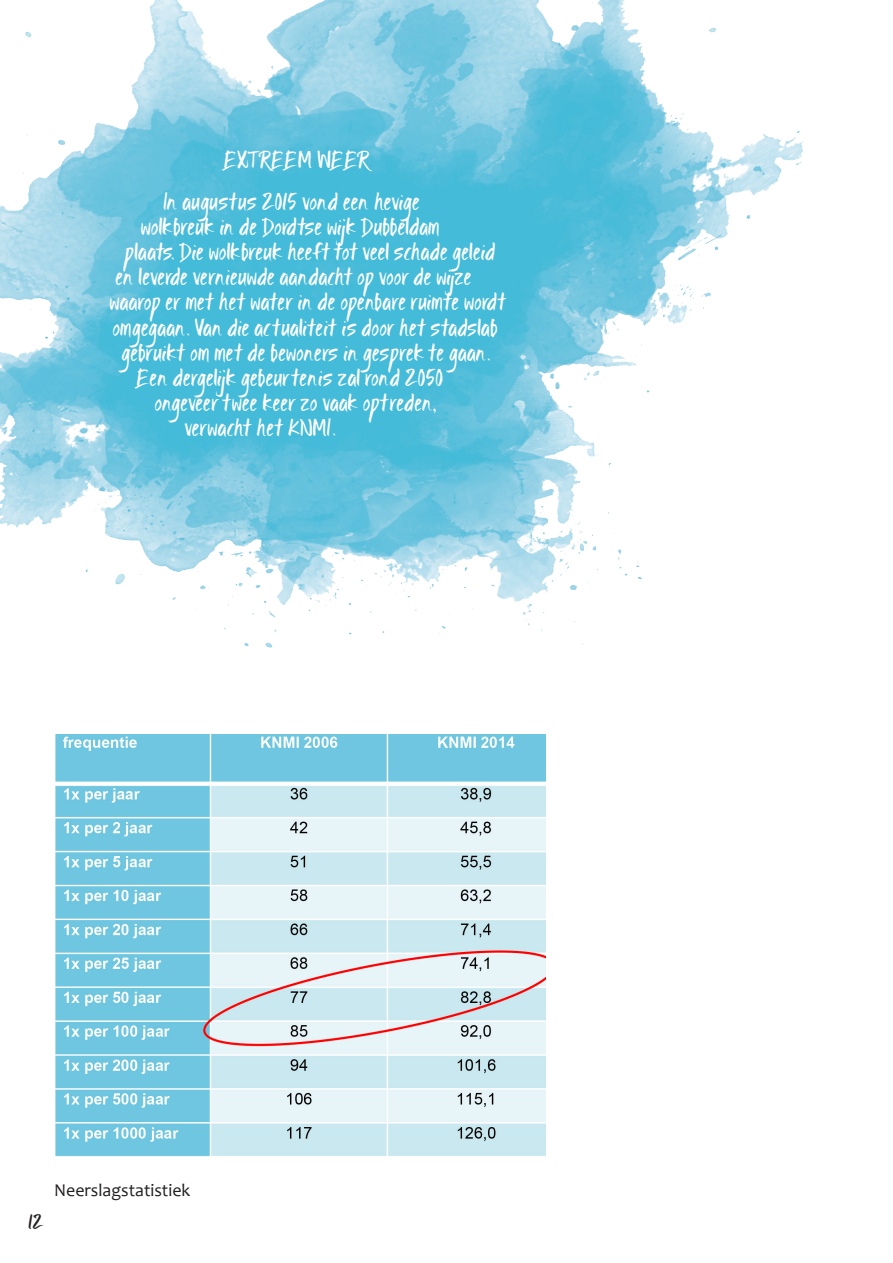
<style>
.page{position:relative;width:893px;height:1263px;background:#fff}
.page>*{position:absolute;margin:0;border:0;box-sizing:border-box;transform-origin:0 0}
.Quotes{font:300 21px "Ignitethe";color:#fff}
.Quotes-2{font:300 21px "Ignitethe";letter-spacing:-.055em;color:#fff}
.t1{font:18px "Candara";color:#231f20}
.t2{font:300 18px "Ignitethe";color:#231f20}
</style>
<div class="page">
<img style="left:0;top:0;width:804px;height:648px">
<img style="left:55px;top:734px;width:490px;height:423px">
<p class="Quotes-2" style="left:222px;top:148px;width:149px">EXTREEM WEER</p>
<p class="Quotes" style="left:163px;top:190px;width:258px">In augustus 2015 vond een hevige</p>
<p class="Quotes" style="left:141px;top:215px;width:300px">wolkbreuk in de Dordtse wijk Dubbeldam</p>
<p class="Quotes" style="left:124px;top:240px;width:372px">plaats. Die wolkbreuk heeft tot veel schade geleid</p>
<p class="Quotes" style="left:115px;top:266px;width:358px">en leverde vernieuwde aandacht op voor de wijze</p>
<p class="Quotes" style="left:109px;top:291px;width:398px">waarop er met het water in de openbare ruimte wordt</p>
<p class="Quotes" style="left:112px;top:316px;width:387px">omgegaan. Van die actualiteit is door het stadslab</p>
<p class="Quotes" style="left:121px;top:341px;width:371px">gebruikt om met de bewoners in gesprek te gaan.</p>
<p class="Quotes" style="left:135px;top:366px;width:310px">Een dergelijk gebeur tenis zal rond 2050</p>
<p class="Quotes" style="left:154px;top:392px;width:283px">ongeveer twee keer zo vaak optreden,</p>
<p class="Quotes" style="left:184px;top:417px;width:153px">verwacht het KNMI.</p>
<p class="t2" style="left:28px;top:1212px;width:17px">12</p>
<p class="t1" style="left:54px;top:1179px;width:138px">Neerslagstatistiek</p>
</div>
